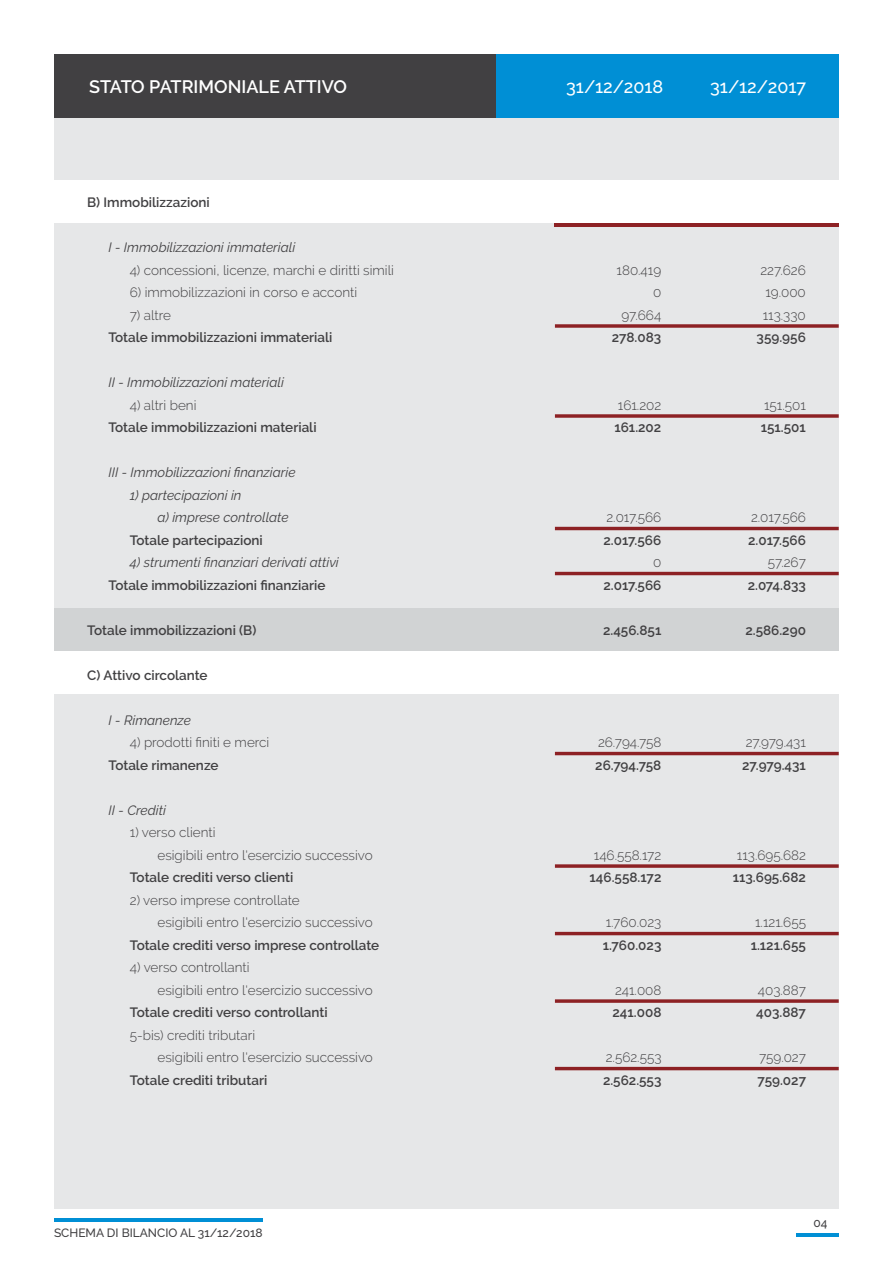
<style>
.page{position:relative;width:893px;height:1263px;background:#fff}
.page>*{position:absolute;margin:0;border:0;box-sizing:border-box;transform-origin:0 0}
.t1{font:600 18px "Raleway";color:#fff}
.t2{font:500 18px "Raleway";color:#fff}
.t3{font:300 13.5px/22.5px "Raleway";color:#414042}
.t4{font:600 13.5px "Raleway";color:#414042}
.t5{font:italic 13.5px/22.5px "Raleway";color:#414042}
.t6{font:500 12px "Raleway";color:#414042}
</style>
<div class="page">
<div style="left:54px;top:54px;width:785px;height:1155px;background:#e6e7e8"></div>
<div style="left:49px;top:181px;width:798px;height:42px;background:#fff"></div>
<hr style="left:555px;top:223px;width:284px;height:4px;background:#8d2124">
<div style="left:49px;top:651px;width:798px;height:42px;background:#fff"></div>
<div style="left:54px;top:608px;width:785px;height:43px;background:#d1d3d4"></div>
<div style="left:54px;top:54px;width:785px;height:64px;background:#414042"></div>
<div style="left:496px;top:54px;width:343px;height:64px;background:#008fd5"></div>
<svg style="left:555px;top:324px;width:284px;height:4px"></svg>
<svg style="left:555px;top:414px;width:284px;height:4px"></svg>
<hr style="left:555px;top:527px;width:284px;height:3px;background:#8d2124">
<hr style="left:555px;top:572px;width:284px;height:3px;background:#8d2124">
<hr style="left:555px;top:752px;width:284px;height:3px;background:#8d2124">
<svg style="left:555px;top:864px;width:284px;height:4px"></svg>
<hr style="left:555px;top:932px;width:284px;height:3px;background:#8d2124">
<svg style="left:555px;top:999px;width:284px;height:4px"></svg>
<hr style="left:555px;top:1067px;width:284px;height:3px;background:#8d2124">
<hr style="left:54px;top:1218px;width:208px;height:4px;background:#008fd5">
<hr style="left:796px;top:1233px;width:43px;height:3px;background:#008fd5">
<h1 class="t1" style="left:89px;top:77px;width:205px">Stato patri moniale atti</h1>
<h1 class="t1" style="left:322px;top:77px;width:27px">vo</h1>
<h1 class="t2" style="left:566px;top:77px;width:99px">31/12/2018</h1>
<h1 class="t2" style="left:710px;top:77px;width:97px">31/12/2017</h1>
<p class="t4" style="left:87px;top:194px;width:124px">B) Immobilizzazioni</p>
<p class="t5" style="left:108px;top:236px;width:188px">I - Immobilizzazioni immateriali</p>
<p class="t3" style="left:130px;top:258px;width:266px">4) concessioni, licenze, marchi e diritti simili</p>
<p class="t3" style="left:616px;top:258px;width:46px">180.419</p>
<p class="t3" style="left:760px;top:258px;width:47px">227.626</p>
<p class="t3" style="left:130px;top:281px;width:229px">6) immobilizzazioni in corso e acconti</p>
<p class="t3" style="left:653px;top:281px;width:10px">0</p>
<p class="t3" style="left:765px;top:281px;width:42px">19.000</p>
<p class="t3" style="left:130px;top:303px;width:43px">7) altre</p>
<p class="t3" style="left:622px;top:303px;width:41px">97.664</p>
<p class="t3" style="left:763px;top:303px;width:45px">113.330</p>
<p class="t4" style="left:108px;top:330px;width:225px">Totale immobilizzazioni immateriali</p>
<p class="t4" style="left:612px;top:330px;width:51px">278.083</p>
<p class="t4" style="left:757px;top:330px;width:51px">359.956</p>
<p class="t5" style="left:108px;top:371px;width:177px">II - Immobilizzazioni materiali</p>
<p class="t3" style="left:130px;top:393px;width:68px">4) altri beni</p>
<p class="t3" style="left:618px;top:393px;width:45px">161.202</p>
<p class="t3" style="left:764px;top:393px;width:43px">151.501</p>
<p class="t4" style="left:109px;top:420px;width:210px">Totale immobilizzazioni materiali</p>
<p class="t4" style="left:614px;top:420px;width:48px">161.202</p>
<p class="t4" style="left:761px;top:420px;width:47px">151.501</p>
<p class="t5" style="left:109px;top:461px;width:189px">III - Immobilizzazioni finanziarie</p>
<p class="t5" style="left:157px;top:483px;width:133px;text-indent:-28px">1) partecipazioni in<br>a) imprese controllate</p>
<p class="t3" style="left:606px;top:506px;width:56px">2.017.566</p>
<p class="t3" style="left:751px;top:506px;width:56px">2.017.566</p>
<p class="t4" style="left:130px;top:532px;width:135px">Totale partecipazioni</p>
<p class="t4" style="left:603px;top:532px;width:59px">2.017.566</p>
<p class="t4" style="left:748px;top:532px;width:59px">2.017.566</p>
<p class="t5" style="left:130px;top:551px;width:210px">4) strumenti finanziari derivati attivi</p>
<p class="t3" style="left:653px;top:551px;width:10px">0</p>
<p class="t3" style="left:768px;top:551px;width:40px">57.267</p>
<p class="t4" style="left:109px;top:577px;width:218px">Totale immobilizzazioni finanziarie</p>
<p class="t4" style="left:604px;top:577px;width:59px">2.017.566</p>
<p class="t4" style="left:748px;top:577px;width:60px">2.074.833</p>
<p class="t4" style="left:87px;top:622px;width:171px">Totale immobilizzazioni (B)</p>
<p class="t4" style="left:603px;top:622px;width:60px">2.456.851</p>
<p class="t4" style="left:745px;top:622px;width:62px">2.586.290</p>
<p class="t4" style="left:87px;top:667px;width:122px">C) Attivo circolante</p>
<p class="t5" style="left:109px;top:708px;width:84px">I - Rimanenze</p>
<p class="t3" style="left:130px;top:731px;width:141px">4) prodotti finiti e merci</p>
<p class="t3" style="left:598px;top:731px;width:65px">26.794.758</p>
<p class="t3" style="left:746px;top:731px;width:62px">27.979.431</p>
<p class="t4" style="left:109px;top:757px;width:111px">Totale rimanenze</p>
<p class="t4" style="left:595px;top:757px;width:68px">26.794.758</p>
<p class="t4" style="left:742px;top:757px;width:65px">27.979.431</p>
<p class="t5" style="left:109px;top:798px;width:59px">II - Crediti</p>
<p class="t3" style="left:157px;top:821px;width:217px;text-indent:-28px">1) verso clienti<br>esigibili entro l'esercizio successivo</p>
<p class="t3" style="left:594px;top:843px;width:69px">146.558.172</p>
<p class="t3" style="left:737px;top:843px;width:71px">113.695.682</p>
<p class="t4" style="left:130px;top:870px;width:165px">Totale crediti verso clienti</p>
<p class="t4" style="left:590px;top:870px;width:73px">146.558.172</p>
<p class="t4" style="left:733px;top:870px;width:75px">113.695.682</p>
<p class="t3" style="left:158px;top:888px;width:217px;text-indent:-28px">2) verso imprese controllate<br>esigibili entro l'esercizio successivo</p>
<p class="t3" style="left:606px;top:911px;width:57px">1.760.023</p>
<p class="t3" style="left:755px;top:911px;width:52px">1.121.655</p>
<p class="t4" style="left:130px;top:937px;width:251px">Totale crediti verso imprese controllate</p>
<p class="t4" style="left:603px;top:937px;width:60px">1.760.023</p>
<p class="t4" style="left:751px;top:937px;width:57px">1.121.655</p>
<p class="t3" style="left:158px;top:956px;width:217px;text-indent:-28px">4) verso controllanti<br>esigibili entro l'esercizio successivo</p>
<p class="t3" style="left:615px;top:979px;width:48px">241.008</p>
<p class="t3" style="left:758px;top:979px;width:50px">403.887</p>
<p class="t4" style="left:130px;top:1005px;width:199px">Totale crediti verso controllanti</p>
<p class="t4" style="left:612px;top:1005px;width:50px">241.008</p>
<p class="t4" style="left:756px;top:1005px;width:51px">403.887</p>
<p class="t3" style="left:158px;top:1024px;width:217px;text-indent:-28px">5-bis) crediti tributari<br>esigibili entro l'esercizio successivo</p>
<p class="t3" style="left:606px;top:1046px;width:57px">2.562.553</p>
<p class="t3" style="left:759px;top:1046px;width:48px">759.027</p>
<p class="t4" style="left:130px;top:1072px;width:139px">Totale crediti tributari</p>
<p class="t4" style="left:603px;top:1072px;width:60px">2.562.553</p>
<p class="t4" style="left:758px;top:1072px;width:50px">759.027</p>
<p class="t6" style="left:54px;top:1226px;width:111px">SCHEMA DI BI LANCIO</p>
<p class="t6" style="left:180px;top:1226px;width:84px">AL 31/12/2018</p>
<p class="t6" style="left:813px;top:1216px;width:16px">04</p>
</div>
